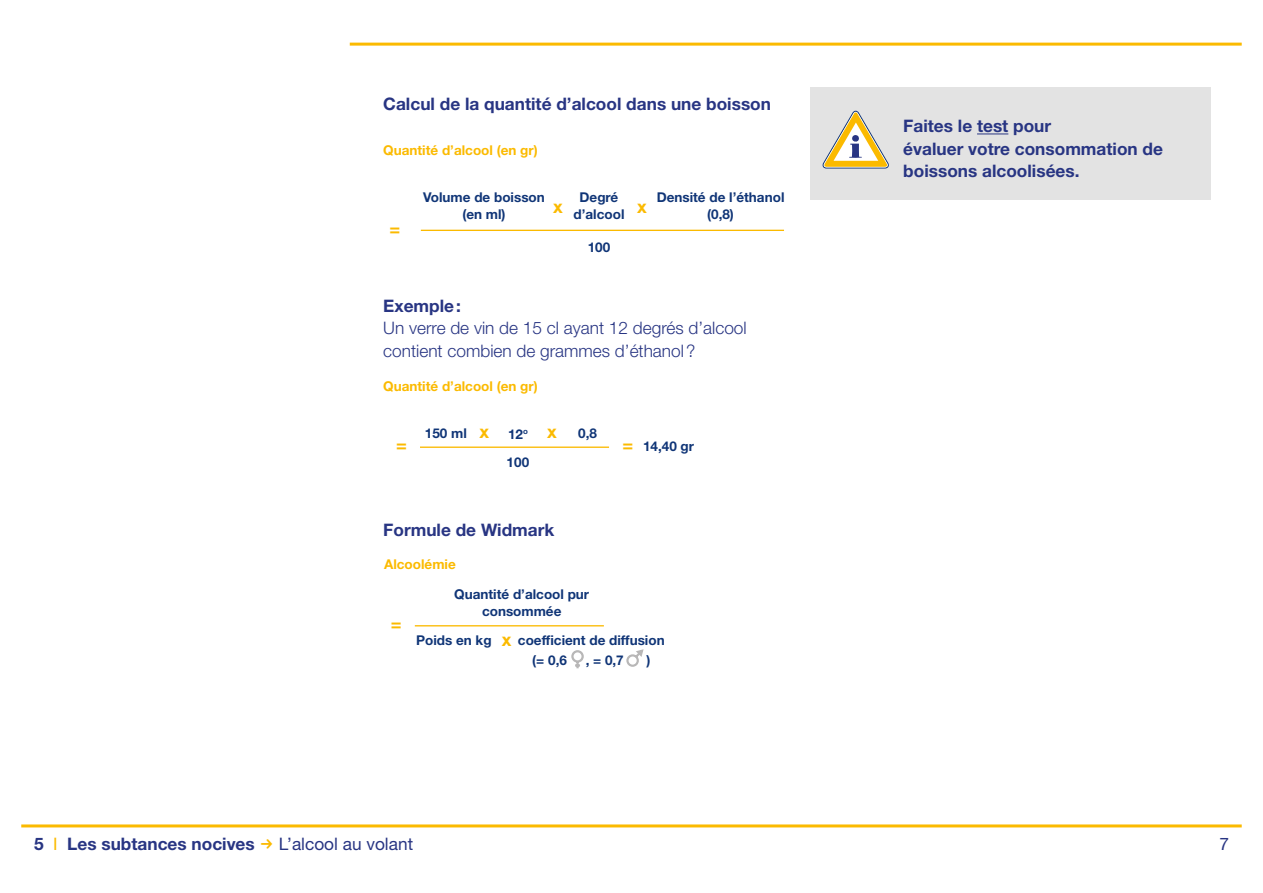
<style>
.page{position:relative;width:1263px;height:893px;background:#fff}
.page>*{position:absolute;margin:0;border:0;box-sizing:border-box;transform-origin:0 0}
.t1{font:700 18px "Helvetica Neue LT Std";color:#fbba00}
.t2{font:700 17.25px/22.4px "Helvetica Neue LT Std";color:#283583}
.t3{font:300 17.25px/22.5px "Helvetica Neue LT Std";color:#283583}
.t4{font:17.25px "Helvetica Neue LT Std";color:#283583}
.t5{font:700 13.5px/16.5px "Helvetica Neue LT Std";color:#103577;text-align:center}
.t6{font:700 13.5px "Helvetica Neue LT Std";color:#fbba00}
.t7{font:700 7.8px "Helvetica Neue LT Std";color:#103577}
.s1{font-size:18px;color:#fbba00}
.s2{font-weight:400;color:#fbba00}
</style>
<div class="page">
<div style="left:810px;top:87px;width:401px;height:112px;background:#e3e3e3"></div>
<svg style="left:822px;top:110px;width:67px;height:59px"></svg>
<hr style="left:21px;top:824px;width:1221px;height:3px;background:#fbba00">
<hr style="left:350px;top:43px;width:892px;height:3px;background:#fbba00">
<hr style="left:977px;top:134px;width:31px;height:1px;background:#283583">
<hr style="left:421px;top:230px;width:363px;height:1px;background:#fbba00">
<hr style="left:420px;top:447px;width:189px;height:1px;background:#fbba00">
<hr style="left:415px;top:625px;width:189px;height:1px;background:#fbba00">
<svg style="left:571px;top:650px;width:13px;height:19px"></svg>
<svg style="left:626px;top:649px;width:18px;height:18px"></svg>
<p class="t2" style="left:383px;top:92px;width:389px">Calcul de la quantité d’alcool dans une boisson</p>
<p class="t6" style="left:383px;top:142px;width:156px">Quantité d’alcool (en gr)</p>
<p class="t5" style="left:423px;top:189px;width:123px">Volume de boisson (en ml)</p>
<p class="t5" style="left:573px;top:189px;width:52px">Degré d’alcool</p>
<p class="t5" style="left:657px;top:189px;width:129px">Densité de l’éthanol (0,8)</p>
<h1 class="t1" style="left:553px;top:196px;width:11px">x</h1>
<h1 class="t1" style="left:637px;top:196px;width:11px">x</h1>
<p class="t5" style="left:588px;top:239px;width:24px">100</p>
<h1 class="t1" style="left:389px;top:217px;width:12px">=</h1>
<p class="t2" style="left:383px;top:294px;width:79px">Exemple:</p>
<p class="t3" style="left:383px;top:316px;width:365px">Un verre de vin de 15 cl ayant 12 degrés d’alcool contient combien de grammes d’éthanol?</p>
<p class="t6" style="left:383px;top:378px;width:156px">Quantité d’alcool (en gr)</p>
<p class="t5" style="left:425px;top:424px;width:43px">150 ml</p>
<p class="t5" style="left:508px;top:425px;width:17px">12</p>
<h1 class="t1" style="left:479px;top:420px;width:11px">x</h1>
<p class="t7" style="left:523px;top:427px;width:6px">o</p>
<p class="t5" style="left:547px;top:424px;width:51px"><span class="s1">x</span> 0,8</p>
<p class="t5" style="left:507px;top:453px;width:24px">100</p>
<h1 class="t1" style="left:396px;top:434px;width:12px">=</h1>
<p class="t5" style="left:622px;top:437px;width:73px"><span class="s1">=</span> 14,40 gr</p>
<p class="t2" style="left:383px;top:518px;width:173px">Formule de Widmark</p>
<p class="t6" style="left:384px;top:556px;width:73px">Alcoolémie</p>
<p class="t5" style="left:454px;top:586px;width:136px">Quantité d’alcool pur consommée</p>
<p class="t5" style="left:416px;top:632px;width:77px">Poids en kg</p>
<h1 class="t1" style="left:391px;top:612px;width:12px">=</h1>
<p class="t5" style="left:532px;top:630px;width:134px;line-height:19.5px;text-align:left;text-indent:-31px"><span class="s1">x</span> coefficient de diffusion (= 0,6</p>
<p class="t5" style="left:586px;top:651px;width:40px">, = 0,7</p>
<p class="t5" style="left:646px;top:651px;width:5px">)</p>
<p class="t2" style="left:903px;top:115px;width:261px">Faites le test pour<br>évaluer votre consommation de boissons alcoolisées.</p>
<p class="t2" style="left:34px;top:832px;width:222px">5 <span class="s2">I</span> Les subtances nocives</p>
<p class="t4" style="left:279px;top:833px;width:136px">L’alcool au volant</p>
<p class="t4" style="left:1219px;top:833px;width:11px">7</p>
</div>
